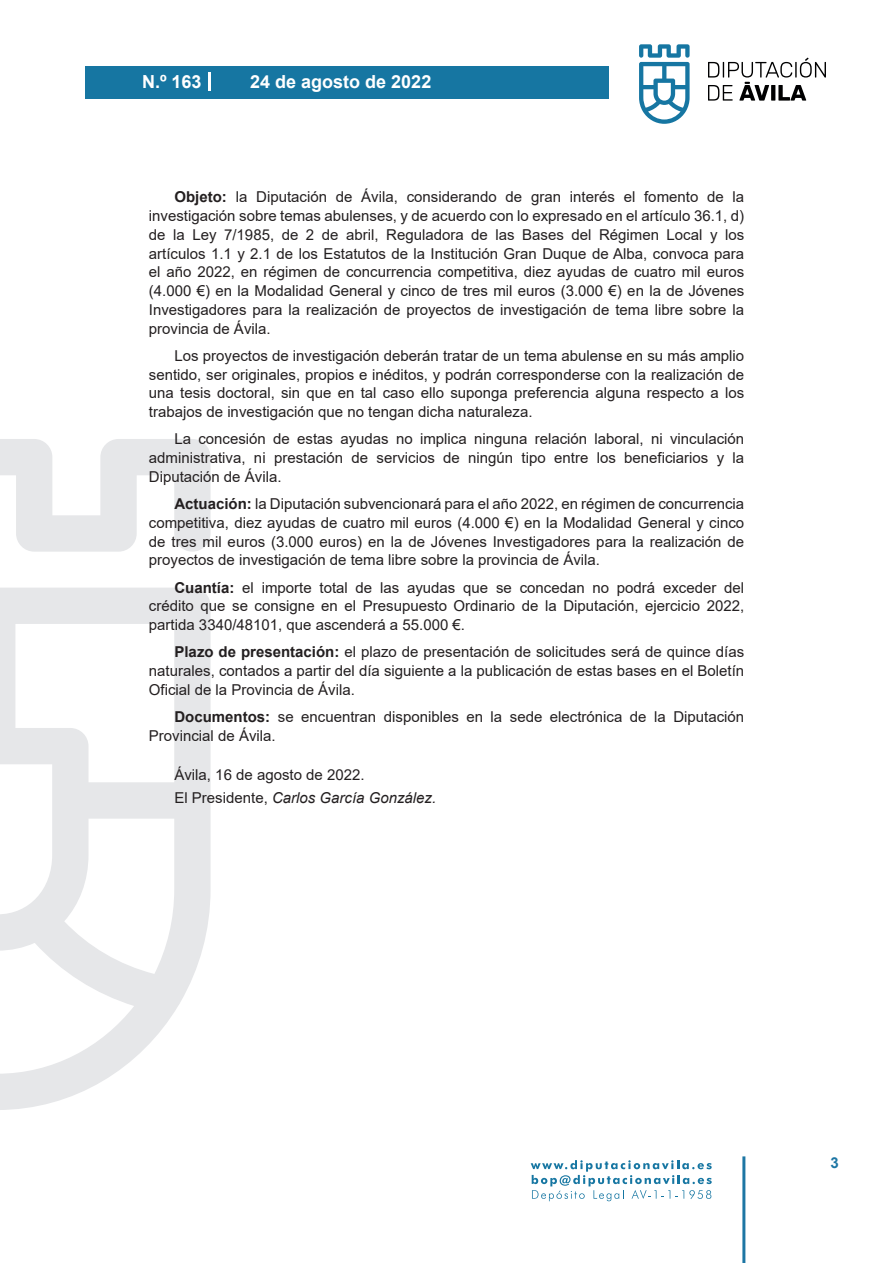
<style>
.page{position:relative;width:893px;height:1263px;background:#fff}
.page>*{position:absolute;margin:0;border:0;box-sizing:border-box;transform-origin:0 0}
.t1{font:700 18px "Arial";color:#fff}
.t2{font:15px/18.8px "Arial";color:#231f20;text-align:justify}
.t3{font:700 15px "Arial";color:#1d76a4}
.s1{font-weight:700}
.s2{font-style:italic}
</style>
<div class="page">
<svg style="left:531px;top:1160px;width:181px;height:41px"></svg>
<div style="left:85px;top:66px;width:523px;height:33px;background:#1676a2"></div>
<svg style="left:639px;top:44px;width:51px;height:80px"></svg>
<svg style="left:708px;top:58px;width:118px;height:43px"></svg>
<hr style="left:742px;top:1156px;width:3px;height:107px;background:#1d76a4">
<svg style="left:208px;top:72px;width:2px;height:18px"></svg>
<svg style="left:0;top:439px;width:211px;height:671px"></svg>
<p class="t1" style="left:142px;top:69px;width:61px">N.º 163</p>
<p class="t1" style="left:250px;top:69px;width:183px">24 de agosto de 2022</p>
<p class="t2" style="left:149px;top:188px;width:597px;text-indent:26px"><span class="s1">Objeto:</span> la Diputación de Ávila, considerando de gran interés el fomento de la investigación sobre temas abulenses, y de acuerdo con lo expresado en el artículo 36.1, d) de la Ley 7/1985, de 2 de abril, Reguladora de las Bases del Régimen Local y los artículos 1.1 y 2.1 de los Estatutos de la Institución Gran Duque de Alba, convoca para el año 2022, en régimen de concurrencia competitiva, diez ayudas de cuatro mil euros (4.000 €) en la Modalidad General y cinco de tres mil euros (3.000 €) en la de Jóvenes Investigadores para la realización de proyectos de investigación de tema libre sobre la provincia de Ávila.</p>
<p class="t2" style="left:149px;top:346px;width:597px;text-indent:26px">Los proyectos de investigación deberán tratar de un tema abulense en su más amplio sentido, ser originales, propios e inéditos, y podrán corresponderse con la realización de una tesis doctoral, sin que en tal caso ello suponga preferencia alguna respecto a los trabajos de investigación que no tengan dicha naturaleza.</p>
<p class="t2" style="left:149px;top:430px;width:597px;text-indent:26px">La concesión de estas ayudas no implica ninguna relación laboral, ni vinculación administrativa, ni prestación de servicios de ningún tipo entre los beneficiarios y la Diputación de Ávila.</p>
<p class="t2" style="left:149px;top:494px;width:597px;text-indent:26px"><span class="s1">Actuación:</span> la Diputación subvencionará para el año 2022, en régimen de concurrencia competitiva, diez ayudas de cuatro mil euros (4.000 €) en la Modalidad General y cinco de tres mil euros (3.000 euros) en la de Jóvenes Investigadores para la realización de proyectos de investigación de tema libre sobre la provincia de Ávila.</p>
<p class="t2" style="left:149px;top:578px;width:597px;text-indent:26px"><span class="s1">Cuantía:</span> el importe total de las ayudas que se concedan no podrá exceder del crédito que se consigne en el Presupuesto Ordinario de la Diputación, ejercicio 2022, partida 3340/48101, que ascenderá a 55.000 €.</p>
<p class="t2" style="left:149px;top:643px;width:597px;text-indent:26px"><span class="s1">Plazo de presentación:</span> el plazo de presentación de solicitudes será de quince días naturales, contados a partir del día siguiente a la publicación de estas bases en el Boletín Oficial de la Provincia de Ávila.</p>
<p class="t2" style="left:149px;top:707px;width:597px;text-indent:26px"><span class="s1">Documentos:</span> se encuentran disponibles en la sede electrónica de la Diputación<br>Provincial de Ávila.</p>
<p class="t2" style="left:174px;top:764px;width:263px;line-height:22.2px">Ávila, 16 de agosto de 2022.<br>El Presidente, <span class="s2">Carlos García González.</span></p>
<p class="t3" style="left:831px;top:1152px;width:10px">3</p>
</div>
